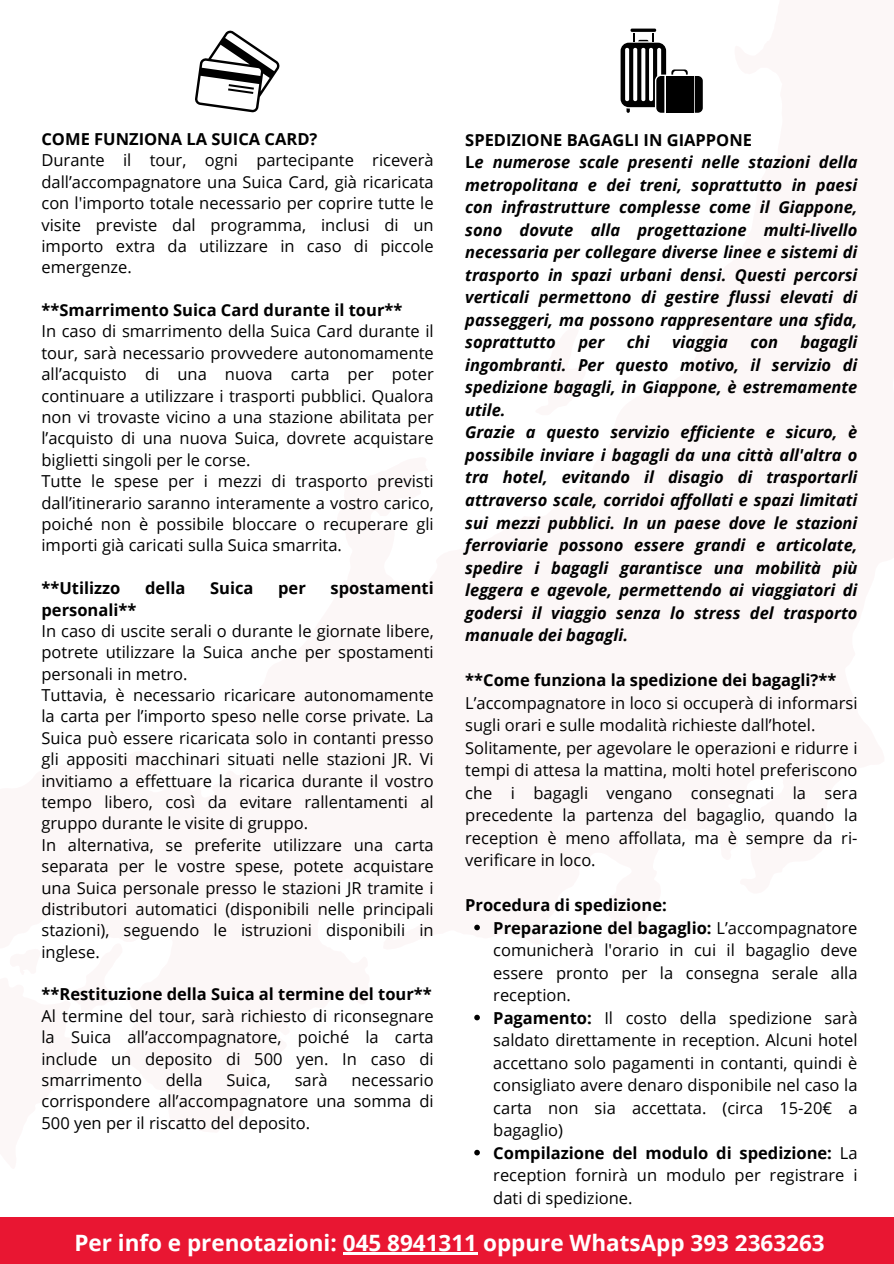
<style>
.page{position:relative;width:894px;height:1264px;background:#fff}
.page>*{position:absolute;margin:0;border:0;box-sizing:border-box;transform-origin:0 0}
.t1{font:700 22.5px "Open Sans";color:#fff}
.t2{font:16.5px/21.3px "Open Sans";color:#000}
.t3{font:italic 700 16.5px/22.5px "Open Sans";color:#000}
.t4{font:700 16.5px "Open Sans";color:#000}
.s1{font-style:normal}
.s2{font-weight:700}
</style>
<div class="page">
<svg style="left:474px;top:924px;width:5px;height:6px"></svg>
<svg style="left:474px;top:1014px;width:5px;height:6px"></svg>
<svg style="left:474px;top:1149px;width:5px;height:6px"></svg>
<div style="left:0;top:1216px;width:893px;height:47px;background:#e91632"></div>
<svg style="left:195px;top:30px;width:85px;height:83px"></svg>
<hr style="left:630px;top:29px;width:26px;height:3px;background:#000">
<svg style="left:620px;top:33px;width:67px;height:80px"></svg>
<div style="left:665px;top:76px;width:28px;height:37px;background:#000"></div>
<svg style="left:694px;top:76px;width:8px;height:37px"></svg>
<hr style="left:343px;top:1252px;width:134px;height:2px;background:#fff">
<p class="t4" style="left:41px;top:127px;width:277px">COME FUNZIONA LA SUICA CARD?</p>
<p class="t2" style="left:41px;top:149px;width:393px;text-align:justify">Durante il tour, ogni partecipante riceverà dall’accompagnatore una Suica Card, già ricaricata con l'importo totale necessario per coprire tutte le visite previste dal programma, inclusi di un importo extra da utilizzare in caso di piccole emergenze.</p>
<p class="t4" style="left:41px;top:298px;width:362px">**Smarrimento Suica Card durante il tour**</p>
<p class="t2" style="left:41px;top:320px;width:393px">In caso di smarrimento della Suica Card durante il tour, sarà necessario provvedere autonomamente all’acquisto di una nuova carta per poter continuare a utilizzare i trasporti pubblici. Qualora non vi trovaste vicino a una stazione abilitata per l’acquisto di una nuova Suica, dovrete acquistare biglietti singoli per le corse.<br>Tutte le spese per i mezzi di trasporto previsti dall’itinerario saranno interamente a vostro carico, poiché non è possibile bloccare o recuperare gli importi già caricati sulla Suica smarrita.</p>
<p class="t4" style="left:41px;top:576px;width:80px">**Utilizzo</p>
<p class="t4" style="left:145px;top:576px;width:42px">della</p>
<p class="t4" style="left:210px;top:576px;width:45px">Suica</p>
<p class="t4" style="left:278px;top:576px;width:29px">per</p>
<p class="t4" style="left:330px;top:576px;width:105px">spostamenti</p>
<p class="t4" style="left:41px;top:598px;width:96px">personali**</p>
<p class="t2" style="left:41px;top:620px;width:393px">In caso di uscite serali o durante le giornate libere, potrete utilizzare la Suica anche per spostamenti personali in metro.<br>Tuttavia, è necessario ricaricare autonomamente la carta per l’importo speso nelle corse private. La Suica può essere ricaricata solo in contanti presso gli appositi macchinari situati nelle stazioni JR. Vi invitiamo a effettuare la ricarica durante il vostro tempo libero, così da evitare rallentamenti al gruppo durante le visite di gruppo.<br>In alternativa, se preferite utilizzare una carta separata per le vostre spese, potete acquistare una Suica personale presso le stazioni JR tramite i distributori automatici (disponibili nelle principali stazioni), seguendo le istruzioni disponibili in inglese.</p>
<p class="t4" style="left:41px;top:982px;width:392px">**Restituzione della Suica al termine del tour**</p>
<p class="t2" style="left:41px;top:1004px;width:393px;text-align:justify">Al termine del tour, sarà richiesto di riconsegnare la Suica all’accompagnatore, poiché la carta include un deposito di 500 yen. In caso di smarrimento</p>
<p class="t2" style="left:166px;top:1068px;width:38px">della</p>
<p class="t2" style="left:226px;top:1068px;width:46px">Suica,</p>
<p class="t2" style="left:294px;top:1068px;width:34px">sarà</p>
<p class="t2" style="left:41px;top:1068px;width:393px;text-align:justify;text-indent:310px">necessario corrispondere all’accompagnatore una somma di 500 yen per il riscatto del deposito.</p>
<p class="t3" style="left:465px;top:128px;width:393px"><span class="s1">SPEDIZIONE BAGAGLI IN GIAPPONE<br>L</span>e numerose scale presenti nelle stazioni della metropolitana e dei treni, soprattutto in paesi con infrastrutture complesse come il Giappone, sono dovute alla progettazione multi-livello necessaria per collegare diverse linee e sistemi di trasporto in spazi urbani densi. Questi percorsi verticali permettono di gestire flussi elevati di passeggeri, ma possono rappresentare una sfida, soprattutto</p>
<p class="t3" style="left:465px;top:331px;width:393px;text-indent:335px">bagagli ingombranti. Per questo motivo, il servizio di spedizione bagagli, in Giappone, è estremamente utile.<br>Grazie a questo servizio efficiente e sicuro, è possibile inviare i bagagli da una città all'altra o tra hotel, evitando il disagio di trasportarli attraverso scale, corridoi affollati e spazi limitati sui mezzi pubblici. In un paese dove le stazioni ferroviarie possono essere grandi e articolate, spedire i bagagli garantisce una mobilità più leggera e agevole, permettendo ai viaggiatori di godersi il viaggio senza lo stress del trasporto manuale dei bagagli.</p>
<p class="t4" style="left:465px;top:668px;width:372px">**Come funziona la spedizione dei bagagli?**</p>
<p class="t2" style="left:465px;top:691px;width:393px;line-height:22.5px">L’accompagnatore in loco si occuperà di informarsi sugli orari e sulle modalità richieste dall’hotel.<br>Solitamente, per agevolare le operazioni e ridurre i tempi di attesa la mattina, molti hotel preferiscono che i bagagli vengano consegnati la sera precedente la partenza del bagaglio, quando la reception è meno affollata, ma è sempre da ri&shy;verificare in loco.</p>
<p class="t2" style="left:493px;top:893px;width:365px;line-height:22.5px;text-indent:-28px"><span class="s2">Procedura di spedizione:<br>Preparazione del bagaglio:</span> L’accompagnatore comunicherà l'orario in cui il bagaglio deve essere pronto per la consegna serale alla reception.<br><span class="s2">Pagamento:</span> Il costo della spedizione sarà saldato direttamente in reception. Alcuni hotel accettano solo pagamenti in contanti, quindi è consigliato avere denaro disponibile nel caso la carta non sia accettata. (circa 15-20€ a bagaglio)<br><span class="s2">Compilazione del modulo di spedizione:</span> La reception fornirà un modulo per registrare i dati di spedizione.</p>
<p class="t3" style="left:578px;top:331px;width:27px">per</p>
<p class="t3" style="left:626px;top:331px;width:24px">chi</p>
<p class="t3" style="left:672px;top:331px;width:57px">viaggia</p>
<p class="t3" style="left:750px;top:331px;width:29px">con</p>
<h1 class="t1" style="left:74px;top:1226px;width:751px">Per info e prenotazioni: 045 8941311 oppure WhatsApp 393 2363263</h1>
</div>
